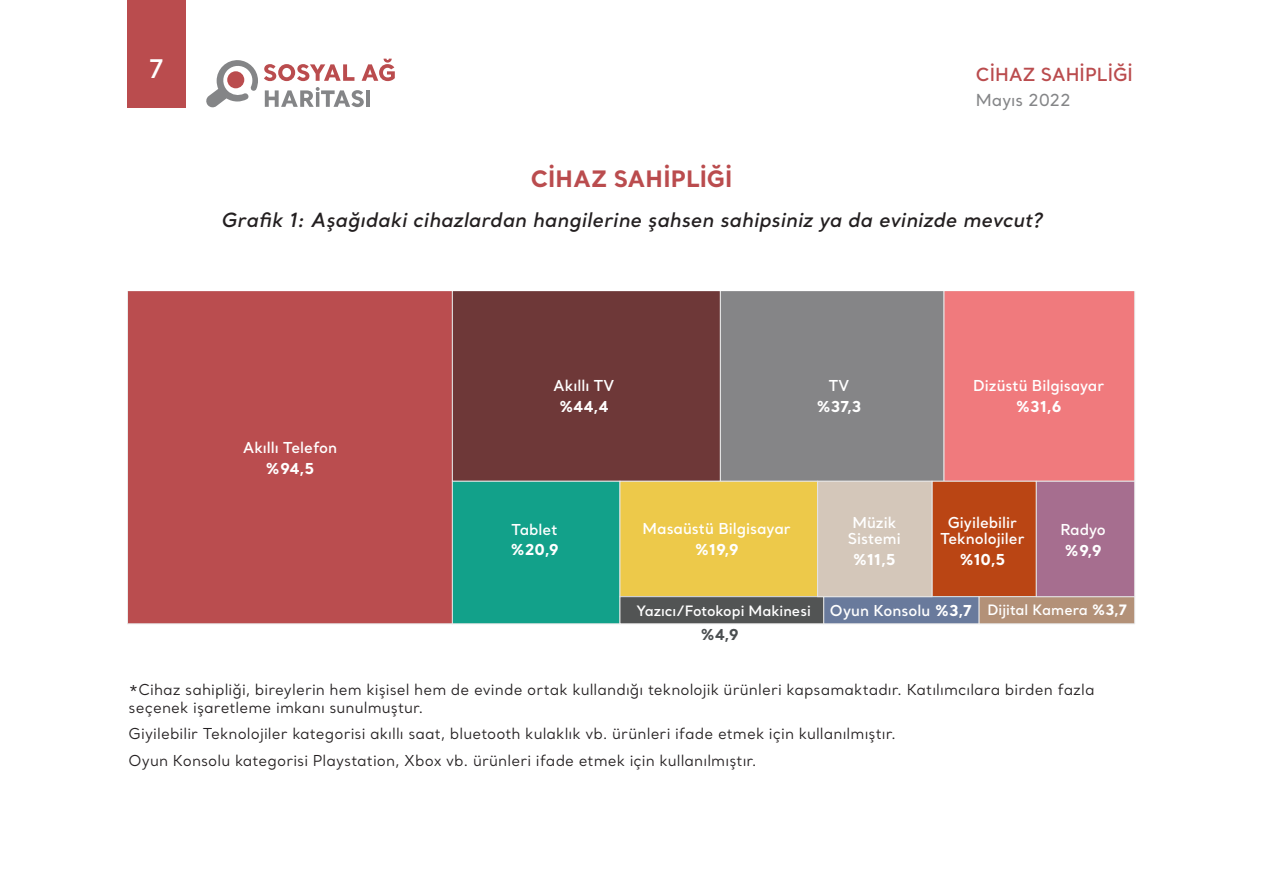
<style>
.page{position:relative;width:1263px;height:893px;background:#fff}
.page>*{position:absolute;margin:0;border:0;box-sizing:border-box;transform-origin:0 0}
.t1{font:600 25.5px "Santral";color:#fff}
.ANA_METIN{font:700 22.5px "Santral";color:#ba4c4e}
.ANA_METIN-2{font:italic 600 19.5px "Santral";letter-spacing:.005em;color:#231f20}
.t2{font:600 18px "Santral";color:#ba4c4e}
.t3{font:500 16.5px "Santral";color:#848587}
.ANA_METIN-3{font:15px/18px "Santral";letter-spacing:.005em;color:#231f20}
.t4{font:600 15px "Santral";color:#fff}
.t5{font:700 15px "Santral";color:#fff}
.t6{font:700 15px "Santral";color:#4a4e50}
.t7{font:600 14.25px "Santral";color:#fff}
.s1{font-weight:700}
</style>
<div class="page">
<svg style="left:206px;top:60px;width:52px;height:48px"></svg>
<svg style="left:264px;top:64px;width:90px;height:17px"></svg>
<svg style="left:362px;top:59px;width:33px;height:22px"></svg>
<svg style="left:265px;top:87px;width:99px;height:20px"></svg>
<hr style="left:366px;top:90px;width:4px;height:17px;background:#848587">
<div style="left:128px;top:0;width:58px;height:107px;background:#ba4c4e"></div>
<div style="left:128px;top:291px;width:324px;height:333px;background:#ba4d4f"></div>
<svg style="left:721px;top:291px;width:414px;height:190px;background:#b68083"></svg>
<div style="left:452px;top:291px;width:269px;height:190px;background:#6e3838"></div>
<div style="left:452px;top:481px;width:168px;height:143px;background:#12a18a"></div>
<div style="left:452px;top:481px;width:168px;height:143px;border:1px solid #e6e6e6"></div>
<div style="left:620px;top:481px;width:198px;height:116px;background:#edc94a"></div>
<div style="left:619px;top:481px;width:199px;height:116px;border:1px solid #e6e6e6"></div>
<div style="left:932px;top:481px;width:104px;height:116px;background:#ba4514"></div>
<div style="left:931px;top:481px;width:106px;height:116px;border:1px solid #e6e6e6"></div>
<div style="left:824px;top:597px;width:155px;height:27px;background:#697a9c"></div>
<div style="left:823px;top:596px;width:157px;height:28px;border:1px solid #e6e6e6"></div>
<div style="left:620px;top:597px;width:204px;height:27px;background:#525454"></div>
<div style="left:619px;top:596px;width:205px;height:28px;border:1px solid #e6e6e6"></div>
<div style="left:818px;top:481px;width:114px;height:116px;background:#d4c7ba"></div>
<div style="left:817px;top:481px;width:115px;height:116px;border:1px solid #e6e6e6"></div>
<div style="left:979px;top:597px;width:156px;height:27px;background:#b39178"></div>
<div style="left:979px;top:596px;width:156px;height:28px;border:1px solid #e6e6e6"></div>
<div style="left:1036px;top:481px;width:99px;height:116px;background:#a66e8f"></div>
<div style="left:1036px;top:481px;width:99px;height:116px;border:1px solid #e6e6e6"></div>
<h1 class="t1" style="left:149px;top:52px;width:16px">7</h1>
<p class="t2" style="left:976px;top:62px;width:159px">CİHAZ SAHİPLİĞİ</p>
<p class="t3" style="left:976px;top:90px;width:96px">Mayıs 2022</p>
<p class="ANA_METIN" style="left:531px;top:164px;width:203px">CİHAZ SAHİPLİĞİ</p>
<p class="ANA_METIN-2" style="left:221px;top:207px;width:823px">Grafik 1: Aşağıdaki cihazlardan hangilerine şahsen sahipsiniz ya da evinizde mevcut?</p>
<p class="t4" style="left:243px;top:438px;width:96px">Akıllı Telefon</p>
<p class="t5" style="left:266px;top:458px;width:50px">%94,5</p>
<p class="t4" style="left:553px;top:375px;width:63px">Akıllı TV</p>
<p class="t5" style="left:559px;top:396px;width:51px">%44,4</p>
<p class="t4" style="left:829px;top:375px;width:22px">TV</p>
<p class="t5" style="left:816px;top:396px;width:46px">%37,3</p>
<p class="t4" style="left:973px;top:375px;width:133px">Dizüstü Bilgisayar</p>
<p class="t5" style="left:1016px;top:396px;width:47px">%31,6</p>
<p class="t4" style="left:512px;top:519px;width:47px">Tablet</p>
<p class="t5" style="left:510px;top:539px;width:50px">%20,9</p>
<p class="t4" style="left:643px;top:519px;width:150px">Masaüstü Bilgisayar</p>
<p class="t5" style="left:695px;top:539px;width:45px">%19,9</p>
<p class="t4" style="left:852px;top:513px;width:45px">Müzik</p>
<p class="t4" style="left:848px;top:529px;width:54px">Sistemi</p>
<p class="t5" style="left:853px;top:549px;width:44px">%11,5</p>
<p class="t4" style="left:948px;top:512px;width:71px">Giyilebilir</p>
<p class="t4" style="left:940px;top:529px;width:86px">Teknolojiler</p>
<p class="t5" style="left:959px;top:549px;width:48px">%10,5</p>
<p class="t4" style="left:1060px;top:520px;width:47px">Radyo</p>
<p class="t5" style="left:1064px;top:540px;width:39px">%9,9</p>
<p class="t7" style="left:636px;top:601px;width:176px">Yazıcı/Fotokopi Makinesi</p>
<p class="t4" style="left:830px;top:600px;width:144px">Oyun Konsolu <span class="s1">%3,7</span></p>
<p class="t7" style="left:987px;top:600px;width:141px">Dijital Kamera <span class="s1">%3,7</span></p>
<p class="t6" style="left:700px;top:624px;width:40px">%4,9</p>
<p class="ANA_METIN-3" style="left:129px;top:680px;width:967px">*Cihaz sahipliği, bireylerin hem kişisel hem de evinde ortak kullandığı teknolojik ürünleri kapsamaktadır. Katılımcılara birden fazla seçenek işaretleme imkanı sunulmuştur.</p>
<p class="ANA_METIN-3" style="left:129px;top:725px;width:769px">Giyilebilir Teknolojiler kategorisi akıllı saat, bluetooth kulaklık vb. ürünleri ifade etmek için kullanılmıştır.</p>
<p class="ANA_METIN-3" style="left:129px;top:751px;width:630px">Oyun Konsolu kategorisi Playstation, Xbox vb. ürünleri ifade etmek için kullanılmıştır.</p>
</div>
